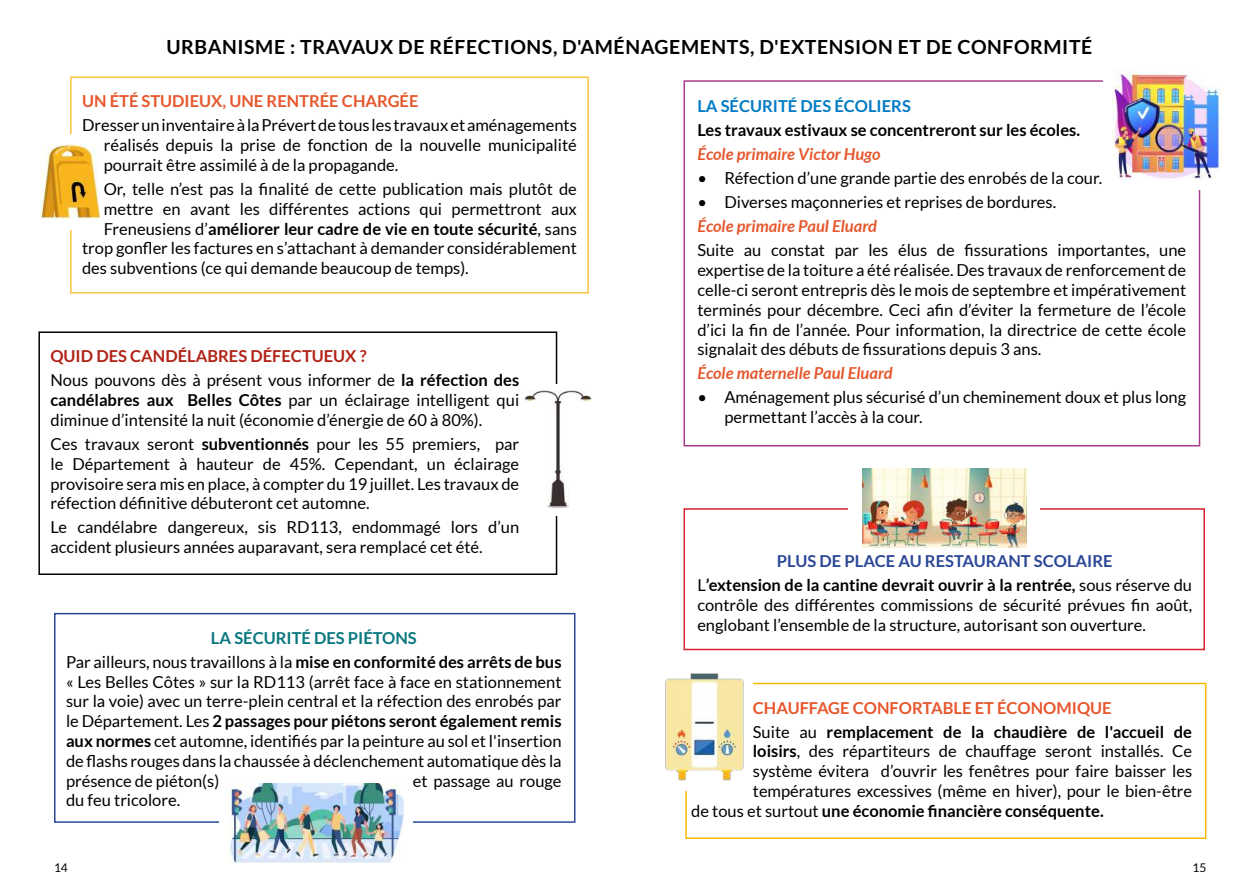
<style>
.page{position:relative;width:1259px;height:893px;background:#fff}
.page>*{position:absolute;margin:0;border:0;box-sizing:border-box;transform-origin:0 0}
.t1{font:700 19.5px "Lato";letter-spacing:.03em;color:#000}
.t2{font:16.5px/19.8px "Lato";color:#000}
.t3{font:700 16.5px/24px "Lato";color:#000}
.t4{font:italic 700 16.5px "Lato";color:#e6582e}
.t5{font:700 16.5px "Lato";color:#e6582e}
.t6{font:700 16.5px "Lato";color:#007bc4}
.t7{font:12px "Lato";color:#000}
.s1{font-weight:400}
.s2{font-weight:700;color:#b12418}
.s3{font-weight:700}
.s4{font-weight:700;color:#09777e}
.s5{color:#2b4797}
.s6{color:#e6582e}
</style>
<div class="page">
<div style="left:54px;top:613px;width:521px;height:210px;border:2px solid #2b4797"></div>
<div style="left:219px;top:815px;width:194px;height:15px;background:#fff"></div>
<img style="left:229px;top:783px;width:175px;height:79px">
<div style="left:38px;top:331px;width:519px;height:244px;border:2px solid #000"></div>
<div style="left:549px;top:384px;width:16px;height:131px;background:#fff"></div>
<img style="left:524px;top:391px;width:67px;height:117px">
<div style="left:70px;top:77px;width:519px;height:217px;border:2px solid #fbc43e"></div>
<div style="left:62px;top:134px;width:16px;height:96px;background:#fff"></div>
<img style="left:41px;top:145px;width:59px;height:74px">
<div style="left:685px;top:683px;width:521px;height:156px;border:2px solid #fbb900"></div>
<div style="left:676px;top:673px;width:24px;height:118px;background:#fff"></div>
<div style="left:683px;top:681px;width:70px;height:19px;background:#fff"></div>
<img style="left:665px;top:673px;width:79px;height:107px">
<div style="left:683px;top:508px;width:522px;height:142px;border:2px solid #d9222d"></div>
<div style="left:848px;top:501px;width:192px;height:15px;background:#fff"></div>
<img style="left:862px;top:469px;width:164px;height:78px">
<div style="left:683px;top:80px;width:517px;height:366px;border:2px solid #a93c8d"></div>
<div style="left:1103px;top:71px;width:109px;height:15px;background:#fff"></div>
<div style="left:1192px;top:86px;width:20px;height:104px;background:#fff"></div>
<img style="left:1112px;top:71px;width:110px;height:109px">
<p class="t1" style="left:166px;top:36px;width:927px">URBANISME : TRAVAUX DE RÉFECTIONS, D'AMÉNAGEMENTS, D'EXTENSION ET DE CONFORMITÉ</p>
<p class="t5" style="left:82px;top:92px;width:338px">UN ÉTÉ STUDIEUX, UNE RENTRÉE CHARGÉE</p>
<p class="t2" style="left:104px;top:116px;width:474px;text-align:justify;text-indent:-22px">Dresser un inventaire à la Prévert de tous les travaux et aménagements réalisés depuis la prise de fonction de la nouvelle municipalité pourrait être assimilé à de la propagande.</p>
<p class="t2" style="left:104px;top:179px;width:474px">Or, telle n’est pas la finalité de cette publication mais plutôt de</p>
<p class="t2" style="left:104px;top:199px;width:474px">mettre en avant les différentes actions qui permettront aux</p>
<p class="t3" style="left:104px;top:217px;width:474px"><span class="s1">Freneusiens d’</span>améliorer leur cadre de vie en toute sécurité<span class="s1">, sans</span></p>
<p class="t2" style="left:82px;top:238px;width:496px">trop gonfler les factures en s’attachant à demander considérablement</p>
<p class="t2" style="left:82px;top:258px;width:388px">des subventions (ce qui demande beaucoup de temps).</p>
<p class="t2" style="left:50px;top:344px;width:470px;line-height:24px"><span class="s2">QUID DES CANDÉLABRES DÉFECTUEUX ?<br></span>Nous pouvons dès à présent vous informer de <span class="s3">la réfection des</span></p>
<p class="t2" style="left:50px;top:390px;width:470px"><span class="s3">candélabres aux Belles Côtes</span> par un éclairage intelligent qui diminue d’intensité la nuit (économie d’énergie de 60 à 80%).</p>
<p class="t2" style="left:50px;top:434px;width:470px;text-align:justify">Ces travaux seront <span class="s3">subventionnés</span> pour les 55 premiers, par le Département à hauteur de 45%. Cependant, un éclairage provisoire sera mis en place, à compter du 19 juillet. Les travaux de réfection définitive débuteront cet automne.</p>
<p class="t2" style="left:50px;top:518px;width:470px">Le candélabre dangereux, sis RD113, endommagé lors d’un accident plusieurs années auparavant, sera remplacé cet été.</p>
<p class="t2" style="left:66px;top:626px;width:497px;line-height:24px;text-align:center"><span class="s4">LA SÉCURITÉ DES PIÉTONS<br></span>Par ailleurs, nous travaillons à la <span class="s3">mise en conformité des arrêts de bus</span></p>
<p class="t2" style="left:66px;top:672px;width:497px;text-align:justify">« Les Belles Côtes » sur la RD113 (arrêt face à face en stationnement sur la voie) avec un terre-plein central et la réfection des enrobés par le Département. Les <span class="s3">2 passages pour piétons seront également remis aux normes</span> cet automne, identifiés par la peinture au sol et l'insertion de flashs rouges dans la chaussée à déclenchement automatique dès la présence de piéton(s)</p>
<p class="t2" style="left:413px;top:771px;width:150px">et passage au rouge</p>
<p class="t2" style="left:66px;top:791px;width:116px">du feu tricolore.</p>
<p class="t6" style="left:697px;top:97px;width:215px">LA SÉCURITÉ DES ÉCOLIERS</p>
<p class="t3" style="left:697px;top:118px;width:384px">Les travaux estivaux se concentreront sur les écoles.</p>
<p class="t4" style="left:697px;top:145px;width:185px">École primaire Victor Hugo</p>
<p class="t2" style="left:697px;top:168px;width:406px">• Réfection d’une grande partie des enrobés de la cour.</p>
<p class="t2" style="left:697px;top:192px;width:360px">• Diverses maçonneries et reprises de bordures.</p>
<p class="t4" style="left:697px;top:218px;width:181px">École primaire Paul Eluard</p>
<p class="t2" style="left:697px;top:240px;width:490px;text-align:justify">Suite au constat par les élus de fissurations importantes, une expertise de la toiture a été réalisée. Des travaux de renforcement de celle-ci seront entrepris dès le mois de septembre et impérativement terminés pour décembre. Ceci afin d’éviter la fermeture de l’école d’ici la fin de l’année. Pour information, la directrice de cette école signalait des débuts de fissurations depuis 3 ans.</p>
<p class="t4" style="left:697px;top:365px;width:197px">École maternelle Paul Eluard</p>
<p class="t2" style="left:724px;top:388px;width:463px;text-indent:-27px">• Aménagement plus sécurisé d’un cheminement doux et plus long permettant l’accès à la cour.</p>
<p class="t3" style="left:697px;top:549px;width:496px;text-align:center"><span class="s5">PLUS DE PLACE AU RESTAURANT SCOLAIRE<br></span><span class="s1">L</span>’extension de la cantine devrait ouvrir à la rentrée, <span class="s1">sous réserve du</span></p>
<p class="t2" style="left:697px;top:595px;width:496px">contrôle des différentes commissions de sécurité prévues fin août, englobant l’ensemble de la structure, autorisant son ouverture.</p>
<p class="t3" style="left:753px;top:696px;width:441px"><span class="s6">CHAUFFAGE CONFORTABLE ET ÉCONOMIQUE<br></span><span class="s1">Suite au</span> remplacement de la chaudière de l'accueil de</p>
<p class="t2" style="left:753px;top:742px;width:441px"><span class="s3">loisirs</span>, des répartiteurs de chauffage seront installés. Ce</p>
<p class="t2" style="left:753px;top:761px;width:441px">système évitera d’ouvrir les fenêtres pour faire baisser les</p>
<p class="t2" style="left:753px;top:781px;width:441px">températures excessives (même en hiver), pour le bien-être</p>
<p class="t3" style="left:691px;top:799px;width:414px"><span class="s1">de tous et surtout</span> une économie financière conséquente.</p>
<p class="t7" style="left:54px;top:861px;width:15px">14</p>
<p class="t7" style="left:1192px;top:861px;width:15px">15</p>
</div>
